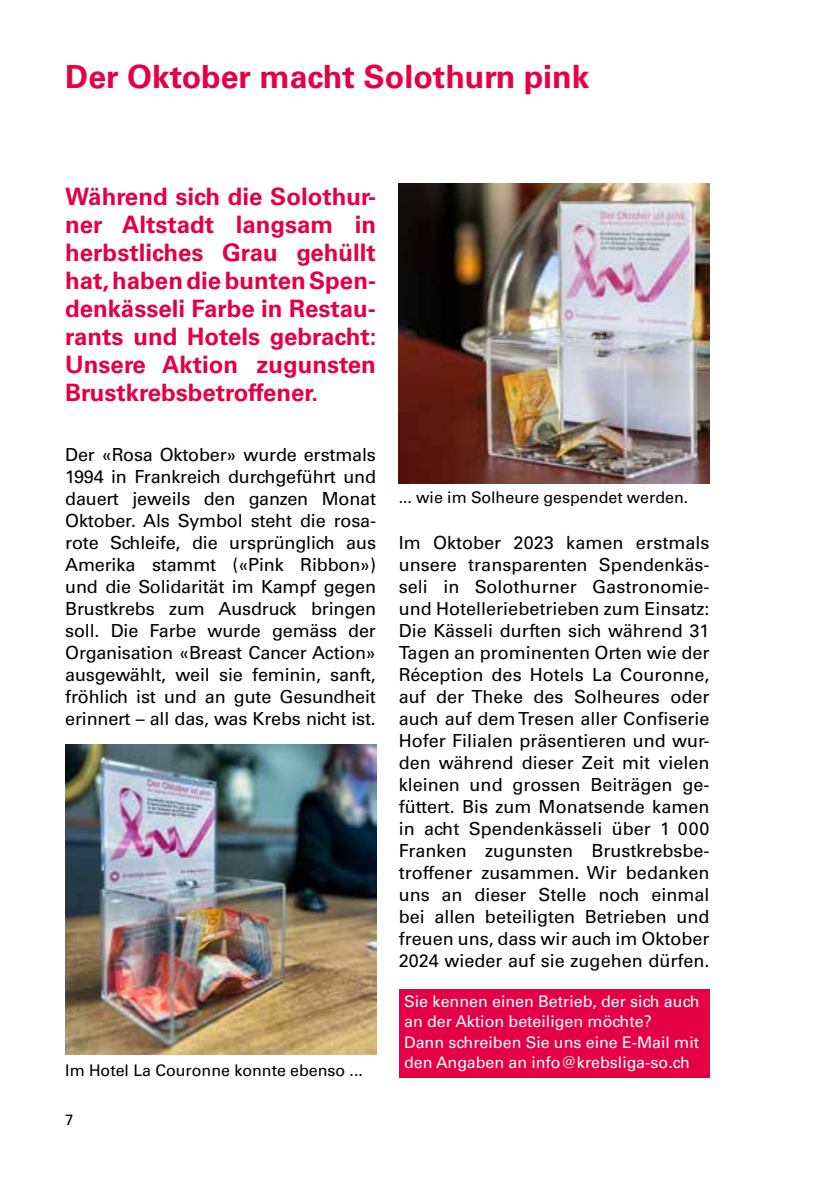
<style>
.page{position:relative;width:840px;height:1191px;background:#fff}
.page>*{position:absolute;margin:0;border:0;box-sizing:border-box;transform-origin:0 0}
.t1{font:700 32px "Univers LT Std";color:#e50046}
.t2{font:700 24px/28px "Univers LT Std";color:#e50046;text-align:justify}
.t3{font:18px/22px "Univers LT Std";letter-spacing:-.01em;color:#000;text-align:justify}
.t4{font:16px/20px "Univers LT Std";color:#fff}
.t5{font:16px "Univers LT Std";color:#000}
.t6{font:15px "Univers LT Std";color:#000}
</style>
<div class="page">
<img style="left:65px;top:744px;width:311px;height:310px">
<img style="left:398px;top:183px;width:311px;height:300px">
<div style="left:398px;top:989px;width:311px;height:88px;background:#e50046"></div>
<h1 class="t1" style="left:65px;top:58px;width:525px">Der Oktober macht Solothurn pink</h1>
<h2 class="t2" style="left:65px;top:182px;width:313px">Während sich die Solothur&shy;ner Altstadt langsam in herbstliches Grau gehüllt hat, haben die bunten Spen&shy;denkässeli Farbe in Restau&shy;rants und Hotels gebracht:<br>Unsere Aktion zugunsten Brustkrebsbetroffener.</h2>
<p class="t3" style="left:65px;top:444px;width:312px">Der «Rosa Oktober» wurde erstmals 1994 in Frankreich durchgeführt und dauert jeweils den ganzen Monat Oktober. Als Symbol steht die rosa&shy;rote Schleife, die ursprünglich aus Amerika stammt («Pink Ribbon») und die Solidarität im Kampf gegen Brustkrebs zum Ausdruck bringen soll. Die Farbe wurde gemäss der Organisation «Breast Cancer Action» ausgewählt, weil sie feminin, sanft, fröhlich ist und an gute Gesundheit erinnert – all das, was Krebs nicht ist.</p>
<p class="t5" style="left:65px;top:1060px;width:299px">Im Hotel La Couronne konnte ebenso ...</p>
<p class="t6" style="left:65px;top:1110px;width:10px">7</p>
<p class="t5" style="left:398px;top:488px;width:291px">... wie im Solheure gespendet werden.</p>
<p class="t3" style="left:398px;top:532px;width:312px">Im Oktober 2023 kamen erstmals unsere transparenten Spendenkäs&shy;seli in Solothurner Gastronomie&shy;und Hotelleriebetrieben zum Einsatz:<br>Die Kässeli durften sich während 31<br>Tagen an prominenten Orten wie der Réception des Hotels La Couronne, auf der Theke des Solheures oder auch auf dem Tresen aller Confiserie Hofer Filialen präsentieren und wur&shy;den während dieser Zeit mit vielen kleinen und grossen Beiträgen ge&shy;füttert. Bis zum Monatsende kamen in acht Spendenkässeli über 1 000<br>Franken zugunsten Brustkrebsbe&shy;troffener zusammen. Wir bedanken uns an dieser Stelle noch einmal bei allen beteiligten Betrieben und freuen uns, dass wir auch im Oktober 2024 wieder auf sie zugehen dürfen.</p>
<p class="t4" style="left:404px;top:992px;width:297px">Sie kennen einen Betrieb, der sich auch an der Aktion beteiligen möchte?<br>Dann schreiben Sie uns eine E-Mail mit den Angaben an info@krebsliga-so.ch</p>
</div>
